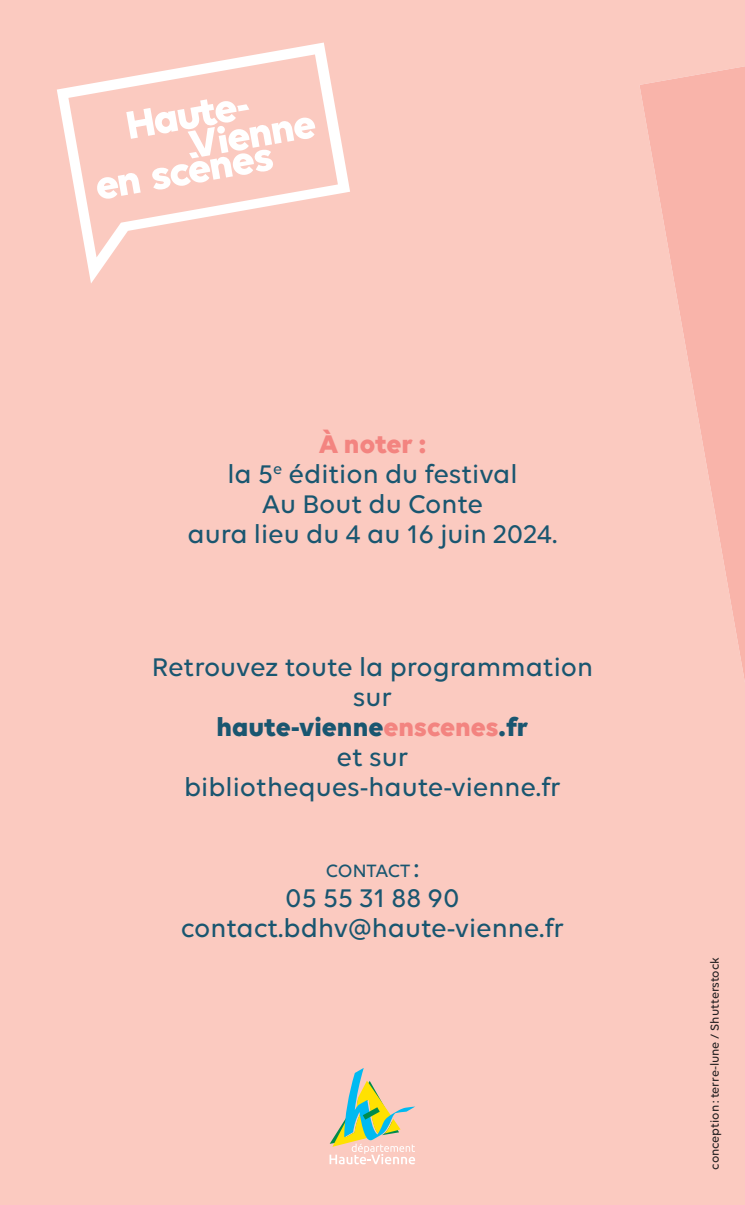
<style>
.page{position:relative;width:745px;height:1205px;background:#fff}
.page>*{position:absolute;margin:0;border:0;box-sizing:border-box;transform-origin:0 0}
.t1{font:500 27.5px/30px "Volte";color:#195670;text-align:center}
.t2{font:500 19.25px "Volte";letter-spacing:-.01em;color:#195670}
.t3{font:500 12.5px "Volte";color:#231f20}
.s1{font-weight:700;color:#f38480}
.s2{font-weight:700}
.s3{font-size:27.5px}
</style>
<div class="page">
<div style="left:0;top:0;width:744px;height:1205px;background:#fbcac0"></div>
<svg style="left:639px;top:66px;width:105px;height:617px;background:#fabfb5"></svg>
<svg style="left:57px;top:43px;width:293px;height:240px;fill:#fbcac0"></svg>
<svg style="left:96px;top:99px;width:219px;height:101px"></svg>
<svg style="left:329px;top:1068px;width:86px;height:96px;background:#d3cbad"></svg>
<p class="t1" style="left:187px;top:428px;width:371px"><span class="s1">À noter :<br></span>la 5<sup>e</sup> édition du festival<br>Au Bout du Conte<br>aura lieu du 4 au 16 juin 2024.</p>
<p class="t1" style="left:152px;top:651px;width:442px">Retrouvez toute la programmation sur<br><span class="s2">haute-vienne</span><span class="s1">enscenes</span><span class="s2">.fr<br></span>et sur bibliotheques-haute-vienne.fr</p>
<p class="t2" style="left:326px;top:859px;width:95px">CONTACT <span class="s3">:</span></p>
<p class="t1" style="left:180px;top:882px;width:385px">05 55 31 88 90 contact.bdhv@haute-vienne.fr</p>
<p class="t3" style="left:707px;top:1169px;width:214px;rotate:-90deg">conception: terre-lune / Shutterstock</p>
</div>
